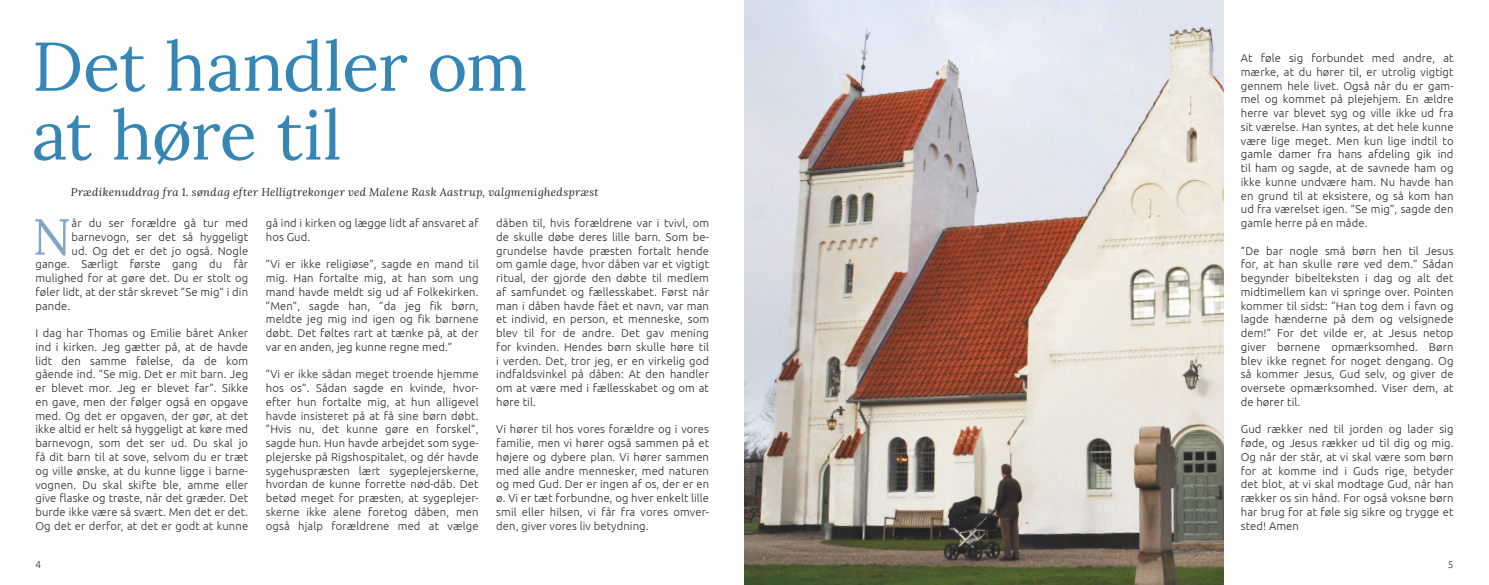
<style>
.page{position:relative;width:1489px;height:585px;background:#fff}
.page>*{position:absolute;margin:0;border:0;box-sizing:border-box;transform-origin:0 0}
.t1{font:68.75px/68.8px "Lora";letter-spacing:-.015em;color:#3586b4}
.t2{font:50.5px "Lora";color:#7fa6c9}
.t3{font:300 11.25px/13.8px "Ubuntu";letter-spacing:.01em;color:#2b292a;text-align:justify}
.t4{font:italic 11.25px "Lora";letter-spacing:.03em;color:#2b292a}
.t5{font:300 10px "Ubuntu";color:#2b292a}
</style>
<div class="page">
<img style="left:744px;top:0;width:478px;height:585px">
<h1 class="t1" style="left:32px;top:39px;width:497px">Det handler om at høre til</h1>
<p class="t4" style="left:71px;top:187px;width:529px">Prædikenuddrag fra 1. søndag efter Helligtrekonger ved Malene Rask Aastrup, valgmenighedspræst</p>
<h2 class="t2" style="left:33px;top:216px;width:40px">N</h2>
<p class="t3" style="left:72px;top:217px;width:178px">år du ser forældre gå tur med</p>
<p class="t3" style="left:72px;top:231px;width:178px">barnevogn, ser det så hyggeligt</p>
<p class="t3" style="left:72px;top:244px;width:178px">ud. Og det er det jo også. Nogle</p>
<p class="t3" style="left:35px;top:258px;width:214px">gange. Særligt første gang du får</p>
<p class="t3" style="left:35px;top:272px;width:214px">mulighed for at gøre det. Du er stolt og</p>
<p class="t3" style="left:35px;top:286px;width:214px">føler lidt, at der står skrevet ”Se mig” i din</p>
<p class="t3" style="left:35px;top:299px;width:36px">pande.</p>
<p class="t3" style="left:35px;top:327px;width:214px">I dag har Thomas og Emilie båret Anker ind i kirken. Jeg gætter på, at de havde lidt den samme følelse, da de kom gående ind. ”Se mig. Det er mit barn. Jeg er blevet mor. Jeg er blevet far”. Sikke en gave, men der følger også en opgave med. Og det er opgaven, der gør, at det ikke altid er helt så hyggeligt at køre med barnevogn, som det ser ud. Du skal jo få dit barn til at sove, selvom du er træt og ville ønske, at du kunne ligge i barne&shy;vognen. Du skal skifte ble, amme eller give flaske og trøste, når det græder. Det burde ikke være så svært. Men det er det.<br>Og det er derfor, at det er godt at kunne</p>
<p class="t3" style="left:266px;top:217px;width:214px">gå ind i kirken og lægge lidt af ansvaret af hos Gud.</p>
<p class="t3" style="left:266px;top:258px;width:214px">”Vi er ikke religiøse”, sagde en mand til mig. Han fortalte mig, at han som ung mand havde meldt sig ud af Folkekirken. ”Men”, sagde han, ”da jeg fik børn, meldte jeg mig ind igen og fik børnene døbt. Det føltes rart at tænke på, at der var en anden, jeg kunne regne med.”</p>
<p class="t3" style="left:266px;top:368px;width:214px">”Vi er ikke sådan meget troende hjemme hos os”. Sådan sagde en kvinde, hvor&shy;efter hun fortalte mig, at hun alligevel havde insisteret på at få sine børn døbt. ”Hvis nu, det kunne gøre en forskel”, sagde hun. Hun havde arbejdet som syge&shy;plejerske på Rigshospitalet, og dér havde sygehuspræsten lært sygeplejerskerne, hvordan de kunne forrette nød-dåb. Det betød meget for præsten, at sygeplejer&shy;skerne ikke alene foretog dåben, men også hjalp forældrene med at vælge</p>
<p class="t3" style="left:496px;top:217px;width:214px">dåben til, hvis forældrene var i tvivl, om de skulle døbe deres lille barn. Som be&shy;grundelse havde præsten fortalt hende om gamle dage, hvor dåben var et vigtigt ritual, der gjorde den døbte til medlem af samfundet og fællesskabet. Først når man i dåben havde fået et navn, var man et individ, en person, et menneske, som blev til for de andre. Det gav mening for kvinden. Hendes børn skulle høre til i verden. Det, tror jeg, er en virkelig god indfaldsvinkel på dåben: At den handler om at være med i fællesskabet og om at høre til.</p>
<p class="t3" style="left:496px;top:423px;width:214px">Vi hører til hos vores forældre og i vores familie, men vi hører også sammen på et højere og dybere plan. Vi hører sammen med alle andre mennesker, med naturen og med Gud. Der er ingen af os, der er en ø. Vi er tæt forbundne, og hver enkelt lille smil eller hilsen, vi får fra vores omver&shy;den, giver vores liv betydning.</p>
<p class="t3" style="left:1240px;top:52px;width:214px">At føle sig forbundet med andre, at mærke, at du hører til, er utrolig vigtigt gennem hele livet. Også når du er gam&shy;mel og kommet på plejehjem. En ældre herre var blevet syg og ville ikke ud fra sit værelse. Han syntes, at det hele kunne være lige meget. Men kun lige indtil to gamle damer fra hans afdeling gik ind til ham og sagde, at de savnede ham og ikke kunne undvære ham. Nu havde han en grund til at eksistere, og så kom han ud fra værelset igen. ”Se mig”, sagde den gamle herre på en måde.</p>
<p class="t3" style="left:1240px;top:244px;width:214px">”De bar nogle små børn hen til Jesus for, at han skulle røre ved dem.” Sådan begynder bibelteksten i dag og alt det midtimellem kan vi springe over. Pointen kommer til sidst: ”Han tog dem i favn og lagde hænderne på dem og velsignede dem!” For det vilde er, at Jesus netop giver børnene opmærksomhed. Børn blev ikke regnet for noget dengang. Og så kommer Jesus, Gud selv, og giver de oversete opmærksomhed. Viser dem, at de hører til.</p>
<p class="t3" style="left:1240px;top:423px;width:214px">Gud rækker ned til jorden og lader sig føde, og Jesus rækker ud til dig og mig.<br>Og når der står, at vi skal være som børn for at komme ind i Guds rige, betyder det blot, at vi skal modtage Gud, når han rækker os sin hånd. For også voksne børn har brug for at føle sig sikre og trygge et sted! Amen</p>
<p class="t5" style="left:35px;top:560px;width:7px">4</p>
<p class="t5" style="left:1447px;top:560px;width:7px">5</p>
</div>
